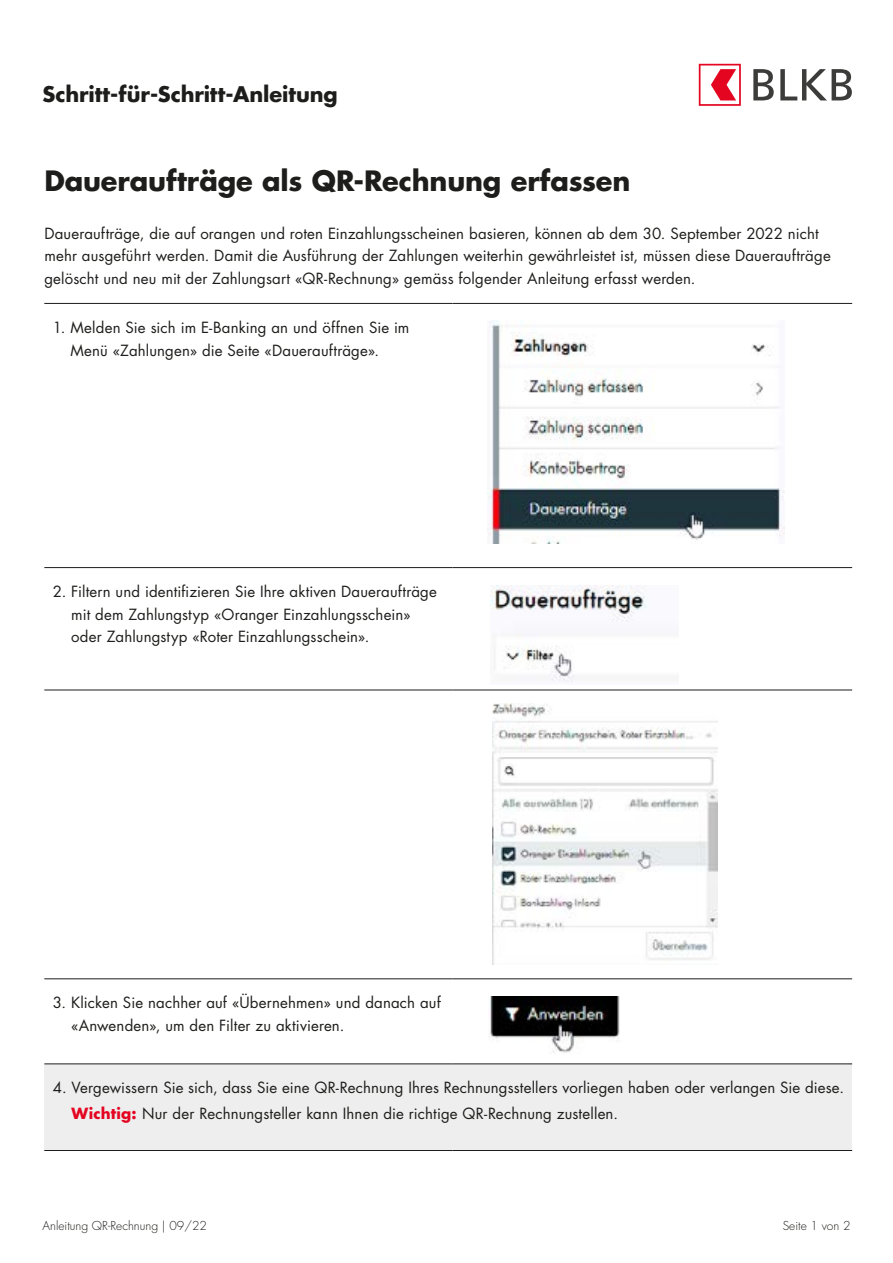
<style>
.page{position:relative;width:893px;height:1263px;background:#fff}
.page>*{position:absolute;margin:0;border:0;box-sizing:border-box;transform-origin:0 0}
.t1{font:700 27.3px "Futura Std";letter-spacing:-.005em;color:#1d1d1b}
.t2{font:700 21px "Futura Std";letter-spacing:-.005em;color:#1d1d1b}
.t3{font:15px/22.5px "Futura Std";letter-spacing:.01em;color:#1d1d1b}
.t4{font:300 12px "Futura Std";color:#1d1d1b}
.s1{font-weight:700;color:#e40521}
</style>
<div class="page">
<div style="left:44px;top:1064px;width:808px;height:86px;background:#eee"></div>
<hr style="left:44px;top:1063px;width:408px;height:1px;background:#1d1d1b">
<hr style="left:452px;top:1063px;width:400px;height:1px;background:#1d1d1b">
<hr style="left:44px;top:1150px;width:408px;height:1px;background:#1d1d1b">
<hr style="left:452px;top:1150px;width:400px;height:1px;background:#1d1d1b">
<hr style="left:44px;top:567px;width:408px;height:1px;background:#1d1d1b">
<hr style="left:452px;top:567px;width:400px;height:1px;background:#1d1d1b">
<hr style="left:44px;top:303px;width:408px;height:1px;background:#1d1d1b">
<hr style="left:452px;top:303px;width:400px;height:1px;background:#1d1d1b">
<hr style="left:44px;top:690px;width:408px;height:1px;background:#1d1d1b">
<hr style="left:452px;top:690px;width:400px;height:1px;background:#1d1d1b">
<hr style="left:44px;top:978px;width:408px;height:1px;background:#1d1d1b">
<hr style="left:452px;top:978px;width:400px;height:1px;background:#1d1d1b">
<img style="left:487px;top:321px;width:298px;height:222px">
<img style="left:490px;top:585px;width:157px;height:97px">
<img style="left:493px;top:704px;width:224px;height:260px">
<img style="left:490px;top:996px;width:130px;height:57px">
<svg style="left:699px;top:64px;width:42px;height:42px"></svg>
<svg style="left:753px;top:69px;width:21px;height:31px"></svg>
<svg style="left:780px;top:69px;width:72px;height:31px"></svg>
<h2 class="t2" style="left:43px;top:81px;width:297px">Schritt-für-Schritt-Anleitung</h2>
<h1 class="t1" style="left:44px;top:162px;width:587px">Daueraufträge als QR-Rechnung erfassen</h1>
<p class="t3" style="left:44px;top:222px;width:788px">Daueraufträge, die auf orangen und roten Einzahlungsscheinen basieren, können ab dem 30. September 2022 nicht mehr ausgeführt werden. Damit die Ausführung der Zahlungen weiterhin gewährleistet ist, müssen diese Daueraufträge gelöscht und neu mit der Zahlungsart «QR-Rechnung» gemäss folgender Anleitung erfasst werden.</p>
<p class="t3" style="left:70px;top:316px;width:341px;text-indent:-18px">1. Melden Sie sich im E-Banking an und öffnen Sie im<br>Menü «Zahlungen» die Seite «Daueraufträge».</p>
<p class="t3" style="left:71px;top:580px;width:367px;text-indent:-18px">2. Filtern und identifizieren Sie Ihre aktiven Daueraufträge mit dem Zahlungstyp «Oranger Einzahlungsschein» oder Zahlungstyp «Roter Einzahlungsschein».</p>
<p class="t3" style="left:71px;top:992px;width:371px;text-indent:-18px">3. Klicken Sie nachher auf «Übernehmen» und danach auf «Anwenden», um den Filter zu aktivieren.</p>
<p class="t3" style="left:72px;top:1075px;width:774px;line-height:25.5px;text-indent:-19px">4. Vergewissern Sie sich, dass Sie eine QR-Rechnung Ihres Rechnungsstellers vorliegen haben oder verlangen Sie diese.<br><span class="s1">Wichtig:</span> Nur der Rechnungsteller kann Ihnen die richtige QR-Rechnung zustellen.</p>
<p class="t4" style="left:43px;top:1219px;width:166px">Anleitung QR-Rechnung | 09/22</p>
<p class="t4" style="left:783px;top:1219px;width:69px">Seite 1 von 2</p>
</div>
